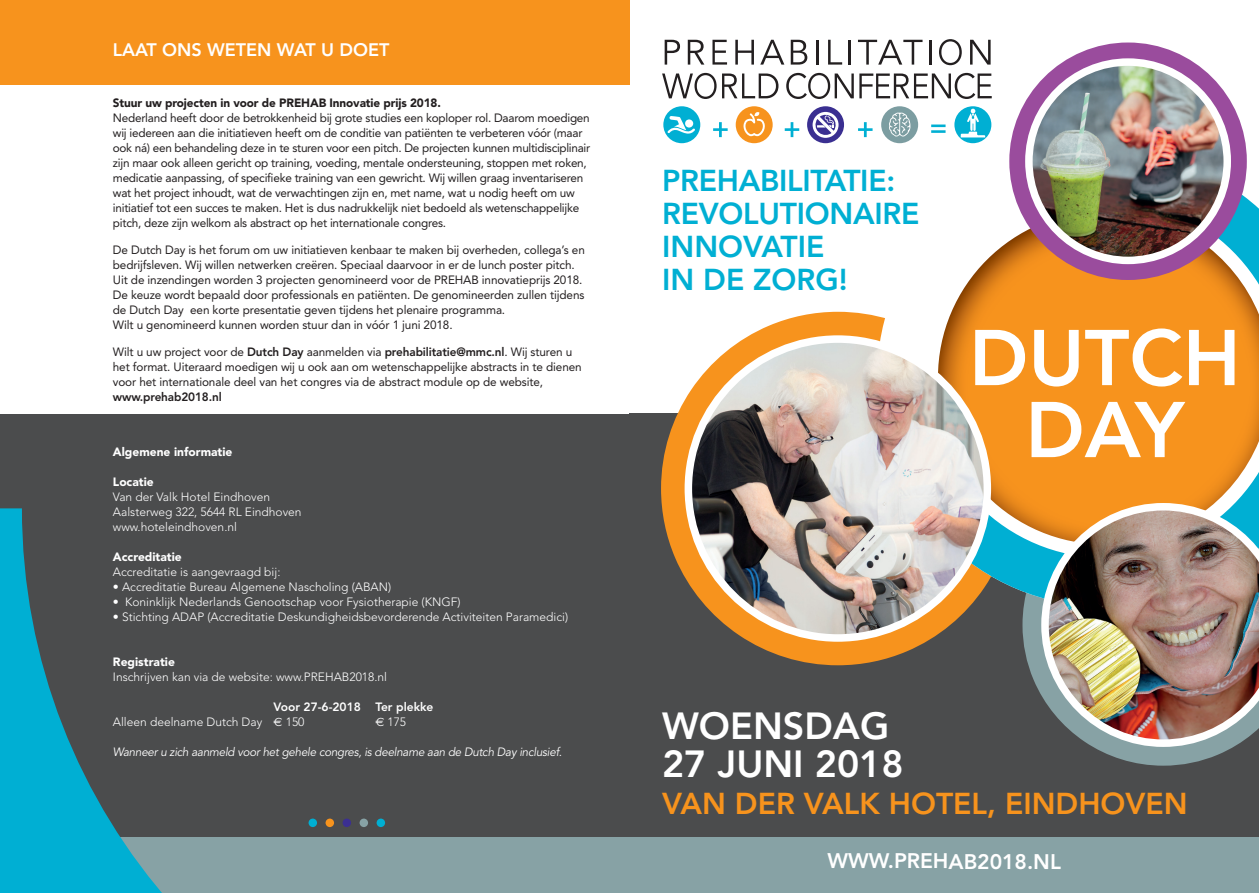
<style>
.page{position:relative;width:1259px;height:893px;background:#fff}
.page>*{position:absolute;margin:0;border:0;box-sizing:border-box;transform-origin:0 0}
.t1{font:800 78px/72px "Avenir";color:#fff;text-align:center}
.t2{font:800 37.5px/37.5px "Avenir";color:#fff}
.t3{font:800 30px/33px "Avenir";letter-spacing:-.01em;color:#00afd3}
.t4{font:800 30px "Avenir";color:#f7931d}
.t5{font:800 21px "Avenir";letter-spacing:-.005em;color:#fff}
.t6{font:800 18px "Avenir";color:#fff}
.t7{font:12px/15px "Avenir";letter-spacing:-.02em;color:#231f20}
.t8{font:300 12px/15px "Avenir";color:#fff}
.t9{font:italic 12px "Avenir";letter-spacing:-.02em;color:#fff}
.t10{font:900 12px "Avenir";letter-spacing:-.01em;color:#231f20}
.t11{font:900 12px "Avenir";color:#fff}
.t12{font:800 12px "Avenir";letter-spacing:-.01em;color:#231f20}
.s1{font-weight:800}
.s2{font-family:"Euro Sans";font-weight:400}
</style>
<div class="page">
<div style="left:629px;top:414px;width:630px;height:479px;background:#4b4c4d"></div>
<svg style="left:1022px;top:607px;width:211px;height:159px"></svg>
<svg style="left:661px;top:312px;width:308px;height:353px"></svg>
<div style="left:617px;top:838px;width:642px;height:55px;background:#87a2a5"></div>
<svg style="left:877px;top:150px;width:382px;height:457px;fill:#f7931d"></svg>
<svg style="left:664px;top:40px;width:16px;height:25px"></svg>
<svg style="left:688px;top:40px;width:16px;height:25px"></svg>
<svg style="left:735px;top:40px;width:19px;height:25px"></svg>
<svg style="left:760px;top:40px;width:24px;height:25px"></svg>
<svg style="left:790px;top:40px;width:17px;height:25px"></svg>
<hr style="left:816px;top:40px;width:2px;height:25px;background:#231f20">
<svg style="left:828px;top:40px;width:14px;height:25px"></svg>
<hr style="left:848px;top:40px;width:3px;height:25px;background:#231f20">
<svg style="left:858px;top:40px;width:64px;height:25px"></svg>
<hr style="left:929px;top:40px;width:3px;height:25px;background:#231f20">
<svg style="left:722px;top:74px;width:56px;height:24px"></svg>
<svg style="left:712px;top:40px;width:15px;height:25px"></svg>
<svg style="left:939px;top:39px;width:22px;height:26px"></svg>
<svg style="left:970px;top:40px;width:20px;height:25px"></svg>
<svg style="left:662px;top:73px;width:54px;height:26px"></svg>
<svg style="left:786px;top:73px;width:205px;height:26px"></svg>
<div style="left:663px;top:106px;width:37px;height:37px;background:#00afd3;border-radius:50%"></div>
<div style="left:735px;top:106px;width:37px;height:37px;background:#f7931d;border-radius:50%"></div>
<div style="left:807px;top:106px;width:37px;height:37px;background:#3a2f91;border-radius:50%"></div>
<div style="left:881px;top:106px;width:37px;height:37px;background:#7c9da1;border-radius:50%"></div>
<svg style="left:954px;top:106px;width:37px;height:37px"></svg>
<svg style="left:743px;top:112px;width:22px;height:24px"></svg>
<svg style="left:889px;top:113px;width:21px;height:23px"></svg>
<svg style="left:812px;top:112px;width:26px;height:26px"></svg>
<svg style="left:667px;top:116px;width:28px;height:18px"></svg>
<div style="left:685px;top:119px;width:8px;height:9px;background:#fff;border-radius:50%"></div>
<svg style="left:960px;top:109px;width:25px;height:28px"></svg>
<svg style="left:713px;top:122px;width:14px;height:15px"></svg>
<svg style="left:784px;top:122px;width:15px;height:15px"></svg>
<svg style="left:858px;top:122px;width:14px;height:15px"></svg>
<hr style="left:931px;top:130px;width:14px;height:3px;background:#00afd3">
<svg style="left:931px;top:125px;width:14px;height:2px"></svg>
<img style="left:1041px;top:503px;width:218px;height:244px">
<img style="left:688px;top:339px;width:299px;height:299px;border-radius:147px">
<div style="left:684px;top:335px;width:307px;height:307px;border:8px solid #fff;border-radius:50%"></div>
<div style="left:0;top:414px;width:629px;height:479px;background:#4b4c4d"></div>
<div style="left:0;top:838px;width:629px;height:55px;background:#87a2a5"></div>
<div style="left:308px;top:819px;width:9px;height:8px;background:#00afd3;border-radius:50%"></div>
<div style="left:325px;top:819px;width:9px;height:8px;background:#f7931d;border-radius:50%"></div>
<div style="left:342px;top:819px;width:9px;height:8px;background:#3b2f91;border-radius:50%"></div>
<div style="left:359px;top:819px;width:9px;height:8px;background:#87a2a5;border-radius:50%"></div>
<div style="left:376px;top:819px;width:9px;height:8px;background:#00afd3;border-radius:50%"></div>
<div style="left:0;top:0;width:629px;height:85px;background:#f7931d"></div>
<svg style="left:0;top:508px;width:201px;height:385px"></svg>
<div style="left:1009px;top:43px;width:237px;height:237px;border:45px solid #9a4c9d;border-radius:50%"></div>
<img style="left:1029px;top:64px;width:198px;height:195px">
<div style="left:1025px;top:58px;width:206px;height:206px;border:8px solid #fff;border-radius:50%"></div>
<h3 class="t6" style="left:113px;top:39px;width:278px">LAAT ONS WETEN WAT U DOET</h3>
<p class="t10" style="left:113px;top:95px;width:329px">Stuur uw projecten in voor de PREHAB Innovatie prijs 2018.</p>
<p class="t7" style="left:113px;top:110px;width:479px">Nederland heeft door de betrokkenheid bij grote studies een koploper rol. Daarom moedigen wij iedereen aan die initiatieven heeft om de conditie van patiënten te verbeteren vóór (maar ook ná) een behandeling deze in te sturen voor een pitch. De projecten kunnen multidisciplinair zijn maar ook alleen gericht op training, voeding, mentale ondersteuning, stoppen met roken, medicatie aanpassing, of specifieke training van een gewricht. Wij willen graag inventariseren wat het project inhoudt, wat de verwachtingen zijn en, met name, wat u nodig heeft om uw initiatief tot een succes te maken. Het is dus nadrukkelijk niet bedoeld als wetenschappelijke pitch, deze zijn welkom als abstract op het internationale congres.</p>
<p class="t7" style="left:113px;top:242px;width:473px">De Dutch Day is het forum om uw initiatieven kenbaar te maken bij overheden, collega’s en bedrijfsleven. Wij willen netwerken creëren. Speciaal daarvoor in er de lunch poster pitch.<br>Uit de inzendingen worden 3 projecten genomineerd voor de PREHAB innovatieprijs 2018.<br>De keuze wordt bepaald door professionals en patiënten. De genomineerden zullen tijdens de Dutch Day een korte presentatie geven tijdens het plenaire programma.<br>Wilt u genomineerd kunnen worden stuur dan in vóór 1 juni 2018.</p>
<p class="t7" style="left:113px;top:344px;width:470px">Wilt u uw project voor de <span class="s1">Dutch Day</span> aanmelden via <span class="s1">prehabilitatie@mmc.nl</span>. Wij sturen u het format. Uiteraard moedigen wij u ook aan om wetenschappelijke abstracts in te dienen voor het internationale deel van het congres via de abstract module op de website,</p>
<p class="t12" style="left:113px;top:390px;width:110px">www.prehab2018.nl</p>
<p class="t11" style="left:113px;top:444px;width:121px">Algemene informatie</p>
<p class="t11" style="left:113px;top:474px;width:42px">Locatie</p>
<p class="t8" style="left:113px;top:489px;width:190px">Van der Valk Hotel Eindhoven<br>Aalsterweg 322, 5644 RL Eindhoven www.hoteleindhoven.nl</p>
<p class="t11" style="left:113px;top:549px;width:70px">Accreditatie</p>
<p class="t8" style="left:113px;top:564px;width:169px">Accreditatie is aangevraagd bij:</p>
<p class="t8" style="left:113px;top:579px;width:280px">• Accreditatie Bureau Algemene Nascholing (ABAN)</p>
<p class="t8" style="left:113px;top:594px;width:349px">• Koninklijk Nederlands Genootschap voor Fysiotherapie (KNGF)</p>
<p class="t8" style="left:113px;top:609px;width:457px">• Stichting ADAP (Accreditatie Deskundigheidsbevorderende Activiteiten Paramedici)</p>
<p class="t11" style="left:113px;top:654px;width:64px">Registratie</p>
<p class="t8" style="left:113px;top:669px;width:276px">Inschrijven kan via de website: www.PREHAB2018.nl</p>
<p class="t8" style="left:113px;top:699px;width:322px;text-indent:160px"><span class="s1">Voor 27-6-2018 Ter plekke<br></span>Alleen deelname Dutch Day <span class="s2">€</span> 150</p>
<p class="t8" style="left:375px;top:714px;width:32px"><span class="s2">€</span> 175</p>
<p class="t9" style="left:113px;top:745px;width:451px">Wanneer u zich aanmeld voor het gehele congres, is deelname aan de Dutch Day inclusief.</p>
<h3 class="t3" style="left:662px;top:164px;width:259px">PREHABILITATIE:<br>REVOLUTIONAIRE<br>INNOVATIE<br>IN DE ZORG!</h3>
<h1 class="t1" style="left:969px;top:322px;width:273px">DUTCH<br>DAY</h1>
<h2 class="t2" style="left:662px;top:707px;width:243px">WOENSDAG<br>27 JUNI 2018</h2>
<h3 class="t4" style="left:662px;top:786px;width:527px">VAN DER VALK HOTEL, EINDHOVEN</h3>
<h3 class="t5" style="left:827px;top:849px;width:235px">WWW.PREHAB2018.NL</h3>
</div>
